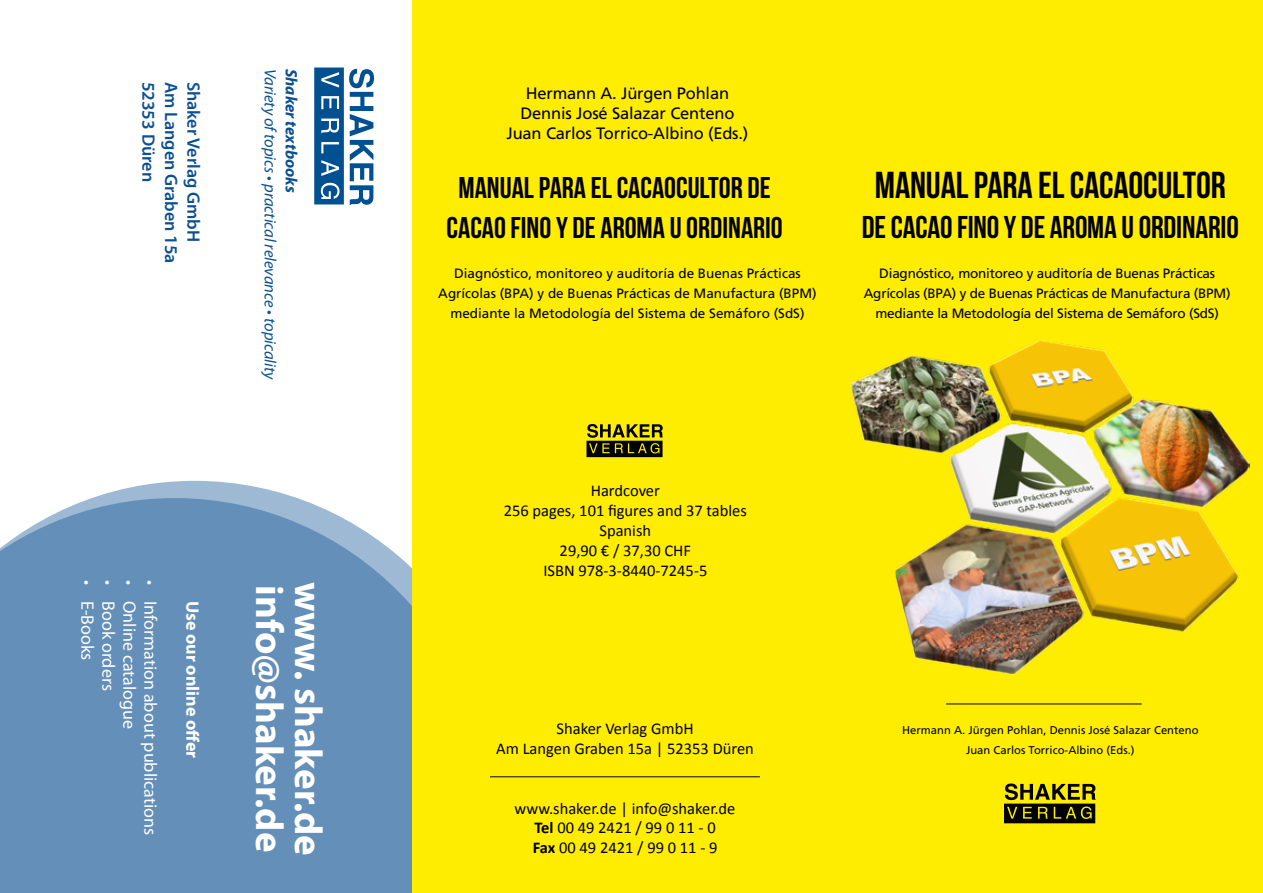
<style>
.page{position:relative;width:1263px;height:893px;background:#fff}
.page>*{position:absolute;margin:0;border:0;box-sizing:border-box;transform-origin:0 0}
.t1{font:700 39px "Myriad Pro";color:#fff}
.t2{font:37.5px "Bebas Neue";letter-spacing:-.005em;color:#000}
.t3{font:31.5px "Bebas Neue";letter-spacing:-.005em;color:#000}
.t4{font:30px/39.8px "Bebas Neue";color:#000;text-align:center}
.t5{font:18px "Myriad Pro";color:#fff}
.t6{font:600 18px "Myriad Pro";color:#0c5091}
.t7{font:700 18px "Myriad Pro";color:#fff}
.t8{font:16.5px/19.8px "Calibri";color:#000;text-align:center}
.t9{font:16.5px/19.8px "Frutiger";letter-spacing:-.01em;color:#000;text-align:center}
.t10{font:italic 16.5px "Myriad Pro";color:#0c5091}
.t11{font:italic 700 16.5px "Myriad Pro";color:#0c5091}
.t12{font:13.5px/19.8px "Frutiger";letter-spacing:-.015em;color:#000;text-align:center}
.t13{font:11.25px/19.8px "Frutiger";color:#000;text-align:center}
.s1{font-weight:700}
</style>
<div class="page">
<svg style="left:92px;top:481px;width:205px;height:17px;fill:#9eb9d3"></svg>
<div style="left:0;top:498px;width:412px;height:395px;background:#648fb8"></div>
<div style="left:412px;top:0;width:851px;height:893px;background:#ffed00"></div>
<hr style="left:490px;top:776px;width:270px;height:1px;background:#000">
<svg style="left:586px;top:424px;width:77px;height:33px"></svg>
<svg style="left:1004px;top:783px;width:92px;height:40px"></svg>
<hr style="left:946px;top:704px;width:195px;height:1px;background:#000">
<img style="left:850px;top:341px;width:399px;height:332px">
<svg style="left:314px;top:68px;width:60px;height:137px"></svg>
<h3 class="t6" style="left:160px;top:82px;width:102px;rotate:90deg">52353 Düren</h3>
<h3 class="t6" style="left:183px;top:82px;width:183px;rotate:90deg">Am Langen Graben 15a</h3>
<h3 class="t6" style="left:205px;top:82px;width:162px;rotate:90deg">Shaker Verlag GmbH</h3>
<p class="t10" style="left:281px;top:69px;width:313px;rotate:90deg">Variety of topics • practical relevance • topicality</p>
<p class="t11" style="left:302px;top:69px;width:126px;rotate:90deg">Shaker textbooks</p>
<h3 class="t5" style="left:99px;top:580px;width:82px;rotate:90deg">• E-Books</h3>
<h3 class="t5" style="left:120px;top:580px;width:112px;rotate:90deg">• Book orders</h3>
<h3 class="t5" style="left:141px;top:580px;width:151px;rotate:90deg">• Online catalogue</h3>
<h3 class="t5" style="left:162px;top:580px;width:257px;rotate:90deg">• Information about publications</h3>
<h3 class="t7" style="left:204px;top:601px;width:159px;rotate:90deg">Use our online offer</h3>
<h1 class="t1" style="left:295px;top:585px;width:268px;rotate:90deg">info@shaker.de</h1>
<h1 class="t1" style="left:334px;top:582px;width:276px;rotate:90deg">www. shaker.de</h1>
<p class="t9" style="left:506px;top:83px;width:243px">Hermann A. Jürgen Pohlan<br>Dennis José Salazar Centeno<br>Juan Carlos Torrico-Albino (Eds.)</p>
<h3 class="t4" style="left:447px;top:168px;width:338px">MANUAL PARA EL CACAOCULTOR DE<br>CACAO FINO Y DE AROMA U ORDINARIO</h3>
<p class="t12" style="left:438px;top:263px;width:380px">Diagnóstico, monitoreo y auditoría de Buenas Prácticas<br>Agrícolas (BPA) y de Buenas Prácticas de Manufactura (BPM) mediante la Metodología del Sistema de Semáforo (SdS)</p>
<h2 class="t2" style="left:875px;top:165px;width:352px">MANUAL PARA EL CACAOCULTOR</h2>
<h3 class="t3" style="left:862px;top:210px;width:378px">DE CACAO FINO Y DE AROMA U ORDINARIO</h3>
<p class="t12" style="left:864px;top:263px;width:368px">Diagnóstico, monitoreo y auditoría de Buenas Prácticas<br>Agrícolas (BPA) y de Buenas Prácticas de Manufactura (BPM) mediante la Metodología del Sistema de Semáforo (SdS)</p>
<p class="t8" style="left:504px;top:481px;width:245px">Hardcover<br>256 pages, 101 figures and 37 tables<br>Spanish<br>29,90 € / 37,30 CHF<br>ISBN 978-3-8440-7245-5</p>
<p class="t8" style="left:496px;top:719px;width:259px">Shaker Verlag GmbH<br>Am Langen Graben 15a | 52353 Düren</p>
<p class="t8" style="left:515px;top:798px;width:222px">www.shaker.de | info@shaker.de<br><span class="s1">Tel</span> 00 49 2421 / 99 0 11 - 0<br><span class="s1">Fax</span> 00 49 2421 / 99 0 11 - 9</p>
<p class="t13" style="left:902px;top:720px;width:298px">Hermann A. Jürgen Pohlan, Dennis José Salazar Centeno<br>Juan Carlos Torrico-Albino (Eds.)</p>
</div>
